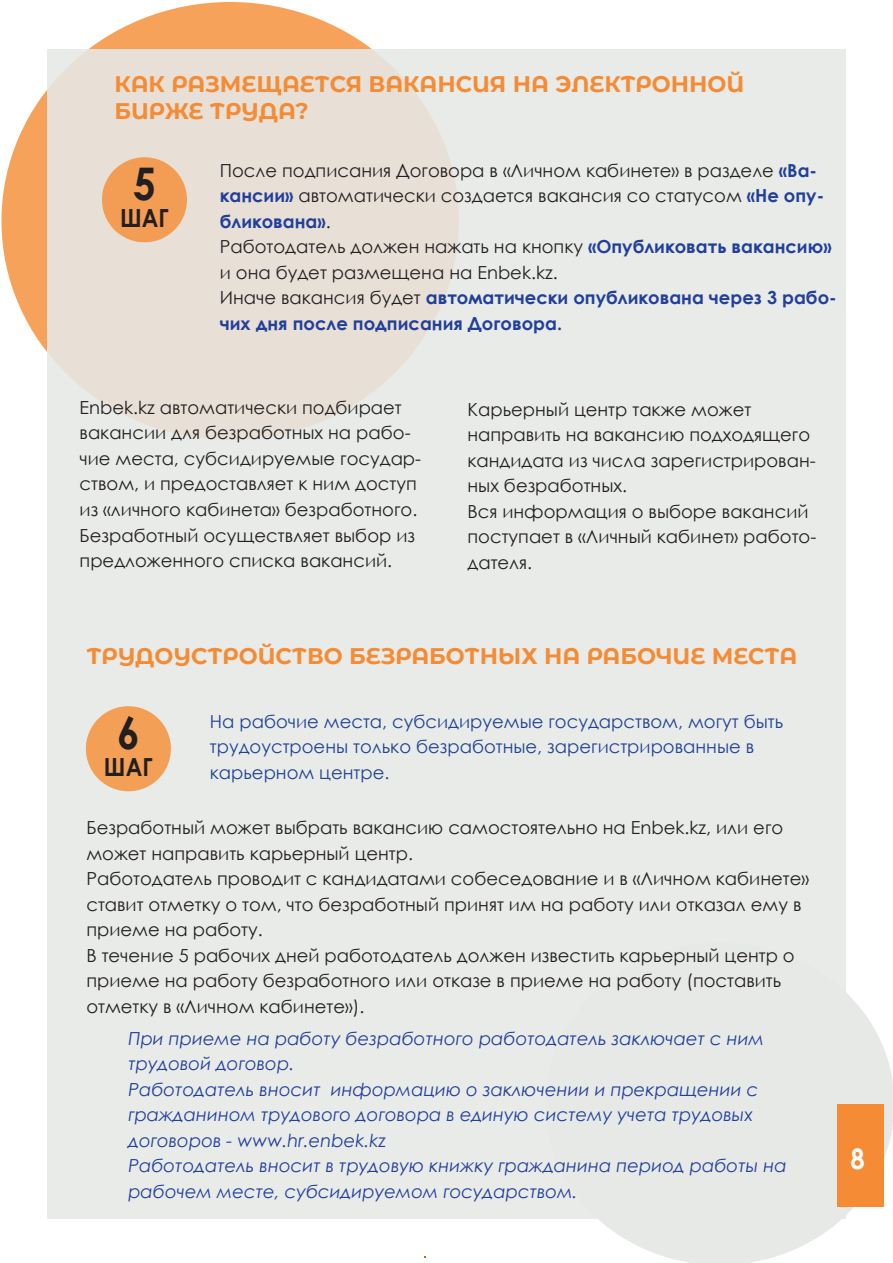
<style>
.page{position:relative;width:893px;height:1263px;background:#fff}
.page>*{position:absolute;margin:0;border:0;box-sizing:border-box;transform-origin:0 0}
.t1{font:700 45px "Century Gothic";color:#231f20;scale:.9 1}
.t2{font:700 28.35px "Century Gothic";color:#fff;scale:.9 1}
.t3{font:700 24.9px "Century Gothic";color:#231f20;scale:.9 1}
.t4{font:700 22.5px/27px "Montserrat Alternates";color:#f58c35}
.t5{font:18px/25.5px "Century Gothic";color:#231f20}
.t6{font:italic 18px/25.5px "Century Gothic";color:#223f99}
.t7{font:18px/25.5px "Century Gothic";color:#214292}
.s1{font-weight:700;color:#223f99}
</style>
<div class="page">
<div style="left:1px;top:2px;width:458px;height:438px;background:#f7a25b;border-radius:50%"></div>
<svg style="left:598px;top:993px;width:295px;height:270px;fill:#e7e9e7"></svg>
<div style="left:47px;top:49px;width:799px;height:1170px;background:#e7e9e7"></div>
<div style="left:102px;top:157px;width:85px;height:85px;background:#f39c53;border-radius:50%"></div>
<div style="left:837px;top:1104px;width:46px;height:103px;background:#f58c35"></div>
<div style="left:86px;top:706px;width:85px;height:85px;background:#f39f56;border-radius:50%"></div>
<p class="t4" style="left:115px;top:69px;width:631px">КАК РАЗМЕЩАЕТСЯ ВАКАНСИЯ НА ЭЛЕКТРОННОЙ<br>БИРЖЕ ТРУДА?</p>
<h1 class="t1" style="left:133px;top:149px;width:27px">5</h1>
<h3 class="t3" style="left:120px;top:199px;width:56px">ШАГ</h3>
<p class="t5" style="left:220px;top:157px;width:618px">После подписания Договора в «Личном кабинете» в разделе <span class="s1">«Ва&shy;кансии»</span> автоматически создается вакансия со статусом <span class="s1">«Не опу&shy;бликована»</span>.<br>Работодатель должен нажать на кнопку <span class="s1">«Опубликовать вакансию» </span>и она будет размещена на Enbek.kz.<br>Иначе вакансия будет <span class="s1">автоматически опубликована через 3 рабо&shy;чих дня после подписания Договора.</span></p>
<p class="t5" style="left:80px;top:394px;width:343px">Enbek.kz автоматически подбирает вакансии для безработных на рабо&shy;чие места, субсидируемые государ&shy;ством, и предоставляет к ним доступ из «личного кабинета» безработного.<br>Безработный осуществляет выбор из предложенного списка вакансий.</p>
<p class="t5" style="left:467px;top:396px;width:350px">Карьерный центр также может направить на вакансию подходящего кандидата из числа зарегистрирован&shy;ных безработных.<br>Вся информация о выборе вакансий поступает в «Личный кабинет» работо&shy;дателя.</p>
<p class="t4" style="left:86px;top:641px;width:712px">ТРУДОУСТРОЙСТВО БЕЗРАБОТНЫХ НА РАБОЧИЕ МЕСТА</p>
<h1 class="t1" style="left:117px;top:698px;width:27px">6</h1>
<h3 class="t3" style="left:104px;top:748px;width:56px">ШАГ</h3>
<p class="t7" style="left:210px;top:708px;width:575px">На рабочие места, субсидируемые государством, могут быть трудоустроены только безработные, зарегистрированные в карьерном центре.</p>
<p class="t5" style="left:86px;top:814px;width:724px">Безработный может выбрать вакансию самостоятельно на Enbek.kz, или его может направить карьерный центр.<br>Работодатель проводит с кандидатами собеседование и в «Личном кабинете» ставит отметку о том, что безработный принят им на работу или отказал ему в приеме на работу.<br>В течение 5 рабочих дней работодатель должен известить карьерный центр о приеме на работу безработного или отказе в приеме на работу (поставить отметку в «Личном кабинете»).</p>
<p class="t6" style="left:128px;top:1025px;width:660px">При приеме на работу безработного работодатель заключает с ним трудовой договор.<br>Работодатель вносит информацию о заключении и прекращении с гражданином трудового договора в единую систему учета трудовых договоров - www.hr.enbek.kz<br>Работодатель вносит в трудовую книжку гражданина период работы на рабочем месте, субсидируемом государством.</p>
<h2 class="t2" style="left:850px;top:1137px;width:17px">8</h2>
</div>
